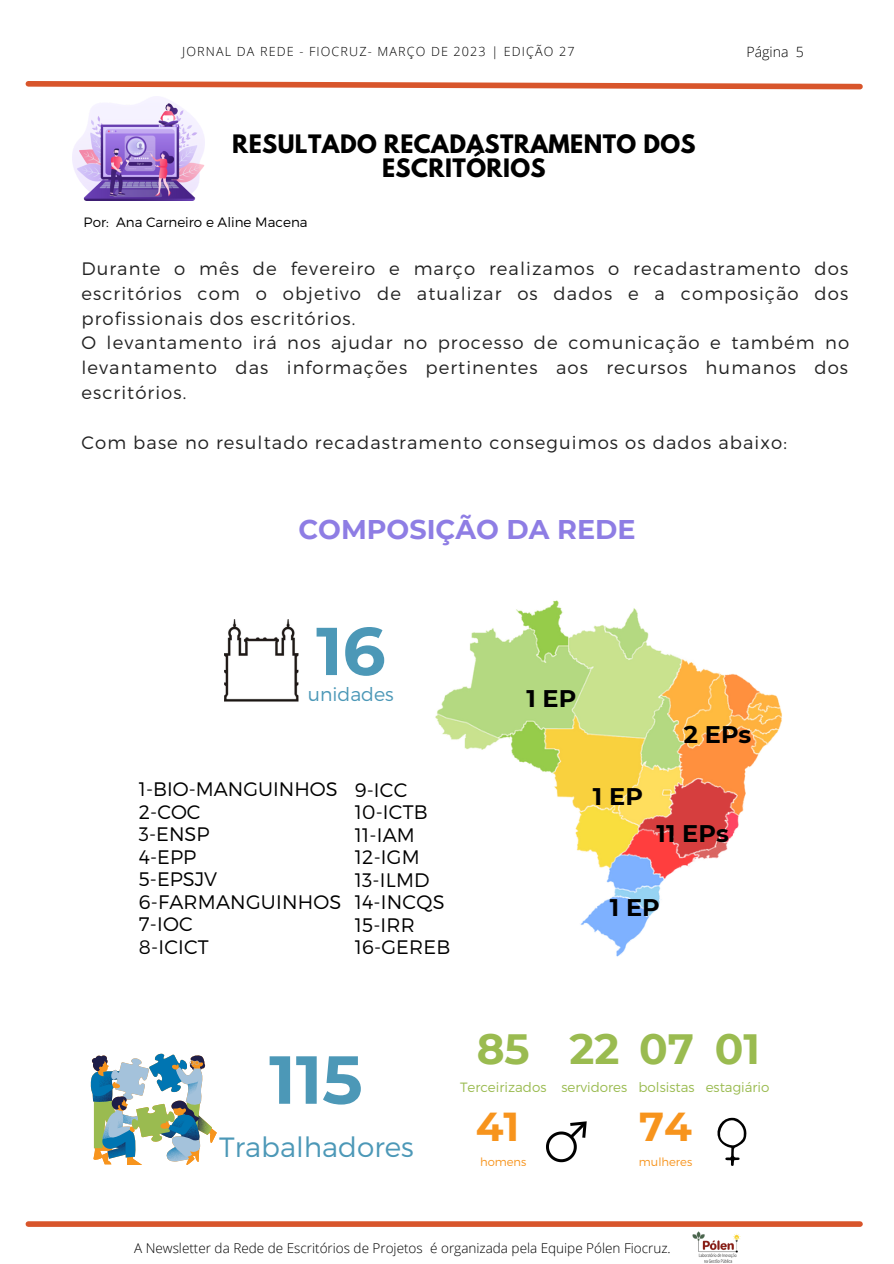
<style>
.page{position:relative;width:894px;height:1264px;background:#fff}
.page>*{position:absolute;margin:0;border:0;box-sizing:border-box;transform-origin:0 0}
.t1{font:700 67.8px "Montserrat";color:#4c98b7}
.t2{font:700 67.5px "Montserrat";color:#4c98b7}
.t3{font:700 42.3px "Montserrat";color:#9abb50}
.t4{font:700 40.35px "Montserrat";color:#f7941d}
.t5{font:300 27.75px "Montserrat";color:#4c98b7}
.t6{font:700 27px "Montserrat";color:#8e7de4}
.t7{font:700 24px "Montserrat";color:#000}
.t8{font:700 22.5px/24.8px "League Spartan";letter-spacing:.02em;color:#000;text-align:center}
.t9{font:300 19.5px/22.5px "Montserrat";letter-spacing:.01em;color:#000}
.t10{font:300 18.9px "Montserrat";color:#4c98b7}
.t11{font:300 18px/24.8px "Montserrat";letter-spacing:.06em;color:#222}
.t12{font:300 14.1px "Open Sans";color:#000}
.t13{font:300 13.5px "Open Sans";color:#000}
.t14{font:300 13.5px "Montserrat";color:#9abb50}
.t15{font:300 13.5px "Montserrat";color:#000}
.t16{font:300 12.6px "Open Sans";letter-spacing:.09em;color:#000}
.t17{font:300 11.55px "Montserrat";color:#f7941d}
</style>
<div class="page">
<svg style="left:25px;top:81px;width:838px;height:9px"></svg>
<div style="left:28px;top:1221px;width:831px;height:5px;background:#d8552b"></div>
<img style="left:690px;top:1226px;width:53px;height:37px">
<img style="left:224px;top:620px;width:74px;height:82px">
<img style="left:435px;top:600px;width:347px;height:357px">
<svg style="left:546px;top:1121px;width:41px;height:42px"></svg>
<svg style="left:717px;top:1117px;width:29px;height:48px"></svg>
<svg style="left:90px;top:1053px;width:127px;height:112px"></svg>
<img style="left:73px;top:97px;width:131px;height:103px">
<p class="t16" style="left:182px;top:42px;width:394px">JORNAL DA REDE - FIOCRUZ- MARÇO DE 2023 | EDIÇÃO 27</p>
<p class="t12" style="left:746px;top:42px;width:59px">Página 5</p>
<p class="t8" style="left:232px;top:134px;width:465px">RESULTADO RECADASTRAMENTO DOS<br>ESCRITÓRIOS</p>
<p class="t15" style="left:84px;top:213px;width:225px">Por: Ana Carneiro e Aline Macena</p>
<p class="t11" style="left:81px;top:255px;width:769px">Durante o mês de fevereiro e março realizamos o recadastramento dos escritórios com o objetivo de atualizar os dados e a composição dos profissionais dos escritórios.<br>O levantamento irá nos ajudar no processo de comunicação e também no levantamento das informações pertinentes aos recursos humanos dos escritórios.</p>
<p class="t11" style="left:81px;top:429px;width:706px">Com base no resultado recadastramento conseguimos os dados abaixo:</p>
<h3 class="t6" style="left:298px;top:513px;width:338px">COMPOSIÇÃO DA REDE</h3>
<h2 class="t2" style="left:316px;top:609px;width:71px">16</h2>
<p class="t10" style="left:308px;top:682px;width:87px">unidades</p>
<p class="t9" style="left:139px;top:777px;width:204px">1-BIO-MANGUINHOS<br>2-COC<br>3-ENSP<br>4-EPP<br>5-EPSJV<br>6-FARMANGUINHOS<br>7-IOC<br>8-ICICT</p>
<p class="t9" style="left:354px;top:777px;width:97px">9-ICC<br>10-ICTB<br>11-IAM<br>12-IGM<br>13-ILMD<br>14-INCQS<br>15-IRR<br>16-GEREB</p>
<h3 class="t7" style="left:526px;top:683px;width:51px">1 EP</h3>
<h3 class="t7" style="left:683px;top:719px;width:69px">2 EPs</h3>
<h3 class="t7" style="left:593px;top:781px;width:51px">1 EP</h3>
<h3 class="t7" style="left:656px;top:819px;width:74px">11 EPs</h3>
<h3 class="t7" style="left:609px;top:893px;width:51px">1 EP</h3>
<h1 class="t1" style="left:269px;top:1038px;width:95px">115</h1>
<h3 class="t5" style="left:219px;top:1129px;width:196px">Trabalhadores</h3>
<h3 class="t3" style="left:476px;top:1022px;width:55px">85</h3>
<p class="t14" style="left:460px;top:1078px;width:88px">Terceirizados</p>
<h3 class="t4" style="left:475px;top:1101px;width:45px">41</h3>
<p class="t17" style="left:480px;top:1154px;width:48px">homens</p>
<h3 class="t3" style="left:569px;top:1022px;width:51px">22</h3>
<p class="t14" style="left:561px;top:1078px;width:67px">servidores</p>
<h3 class="t3" style="left:639px;top:1022px;width:56px">07</h3>
<p class="t14" style="left:638px;top:1078px;width:57px">bolsistas</p>
<h3 class="t4" style="left:639px;top:1101px;width:54px">74</h3>
<p class="t17" style="left:638px;top:1154px;width:55px">mulheres</p>
<h3 class="t3" style="left:714px;top:1022px;width:47px">01</h3>
<p class="t14" style="left:705px;top:1078px;width:65px">estagiário</p>
<p class="t13" style="left:134px;top:1238px;width:538px">A Newsletter da Rede de Escritórios de Projetos é organizada pela Equipe Pólen Fiocruz.</p>
</div>
